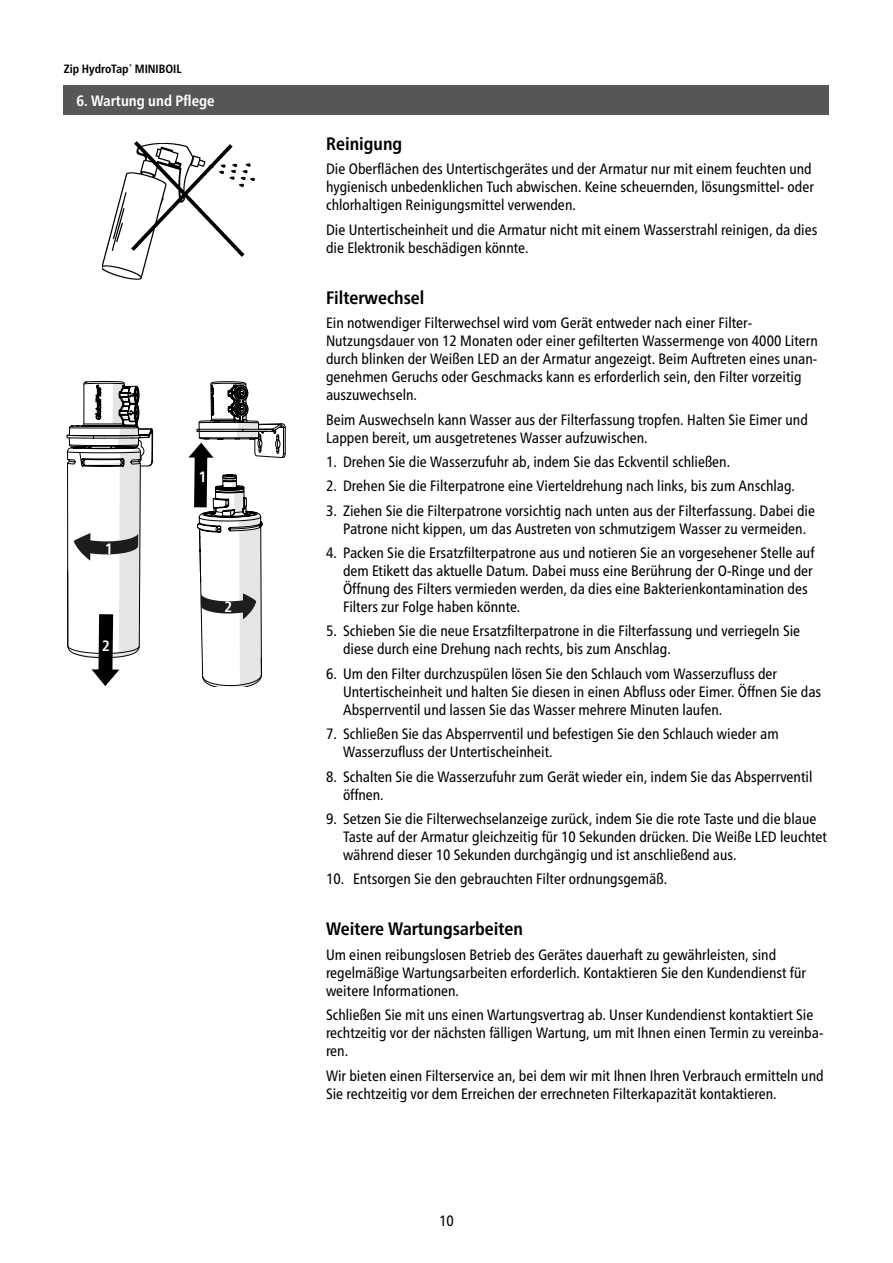
<style>
.page{position:relative;width:893px;height:1263px;background:#fff}
.page>*{position:absolute;margin:0;border:0;box-sizing:border-box;transform-origin:0 0}
.t1{font:700 condensed 18px "Frutiger Neue LTW1 G";color:#000}
.t2{font:condensed 15px/18px "Frutiger Neue LTW1 G";color:#000}
.t3{font:700 condensed 15px "Frutiger Neue LTW1 G";color:#fff}
.t4{font:700 condensed 12px "Frutiger Neue LTW1 G";color:#000}
</style>
<div class="page">
<div style="left:64px;top:85px;width:765px;height:30px;background:#575756"></div>
<img style="left:103px;top:141px;width:152px;height:139px">
<svg style="left:188px;top:381px;width:98px;height:306px"></svg>
<svg style="left:67px;top:381px;width:86px;height:305px"></svg>
<p class="t4" style="left:64px;top:62px;width:119px">Zip HydroTap<sup>®</sup> MINIBOIL</p>
<p class="t3" style="left:77px;top:92px;width:140px">6. Wartung und Pflege</p>
<p class="t3" style="left:105px;top:540px;width:9px">1</p>
<p class="t3" style="left:102px;top:637px;width:9px">2</p>
<p class="t3" style="left:199px;top:468px;width:9px">1</p>
<p class="t3" style="left:224px;top:598px;width:9px">2</p>
<p class="t1" style="left:326px;top:133px;width:78px">Reinigung</p>
<p class="t2" style="left:326px;top:160px;width:489px">Die Oberflächen des Untertischgerätes und der Armatur nur mit einem feuchten und hygienisch unbedenklichen Tuch abwischen. Keine scheuernden, lösungsmittel- oder chlorhaltigen Reinigungsmittel verwenden.</p>
<p class="t2" style="left:326px;top:220px;width:493px">Die Untertischeinheit und die Armatur nicht mit einem Wasserstrahl reinigen, da dies die Elektronik beschädigen könnte.</p>
<p class="t1" style="left:326px;top:287px;width:100px">Filterwechsel</p>
<p class="t2" style="left:326px;top:314px;width:493px">Ein notwendiger Filterwechsel wird vom Gerät entweder nach einer Filter-Nutzungsdauer von 12 Monaten oder einer gefilterten Wassermenge von 4000 Litern durch blinken der Weißen LED an der Armatur angezeigt. Beim Auftreten eines unan&shy;genehmen Geruchs oder Geschmacks kann es erforderlich sein, den Filter vorzeitig auszuwechseln.</p>
<p class="t2" style="left:326px;top:410px;width:483px">Beim Auswechseln kann Wasser aus der Filterfassung tropfen. Halten Sie Eimer und<br>Lappen bereit, um ausgetretenes Wasser aufzuwischen.</p>
<p class="t2" style="left:326px;top:453px;width:406px">1. Drehen Sie die Wasserzufuhr ab, indem Sie das Eckventil schließen.</p>
<p class="t2" style="left:326px;top:477px;width:470px">2. Drehen Sie die Filterpatrone eine Vierteldrehung nach links, bis zum Anschlag.</p>
<p class="t2" style="left:326px;top:501px;width:491px;text-align:center">3. Ziehen Sie die Filterpatrone vorsichtig nach unten aus der Filterfassung. Dabei die<br>Patrone nicht kippen, um das Austreten von schmutzigem Wasser zu vermeiden.</p>
<p class="t2" style="left:343px;top:544px;width:473px;text-indent:-17px">4. Packen Sie die Ersatzfilterpatrone aus und notieren Sie an vorgesehener Stelle auf dem Etikett das aktuelle Datum. Dabei muss eine Berührung der O-Ringe und der Öffnung des Filters vermieden werden, da dies eine Bakterienkontamination des Filters zur Folge haben könnte.</p>
<p class="t2" style="left:343px;top:622px;width:459px;text-indent:-17px">5. Schieben Sie die neue Ersatzfilterpatrone in die Filterfassung und verriegeln Sie diese durch eine Drehung nach rechts, bis zum Anschlag.</p>
<p class="t2" style="left:343px;top:664px;width:480px;text-indent:-17px">6. Um den Filter durchzuspülen lösen Sie den Schlauch vom Wasserzufluss der<br>Untertischeinheit und halten Sie diesen in einen Abfluss oder Eimer. Öffnen Sie das<br>Absperrventil und lassen Sie das Wasser mehrere Minuten laufen.</p>
<p class="t2" style="left:343px;top:725px;width:437px;text-indent:-17px">7. Schließen Sie das Absperrventil und befestigen Sie den Schlauch wieder am<br>Wasserzufluss der Untertischeinheit.</p>
<p class="t2" style="left:343px;top:767px;width:471px;text-indent:-17px">8. Schalten Sie die Wasserzufuhr zum Gerät wieder ein, indem Sie das Absperrventil öffnen.</p>
<p class="t2" style="left:343px;top:810px;width:485px;text-indent:-17px">9. Setzen Sie die Filterwechselanzeige zurück, indem Sie die rote Taste und die blaue<br>Taste auf der Armatur gleichzeitig für 10 Sekunden drücken. Die Weiße LED leuchtet während dieser 10 Sekunden durchgängig und ist anschließend aus.</p>
<p class="t2" style="left:326px;top:870px;width:343px">10. Entsorgen Sie den gebrauchten Filter ordnungsgemäß.</p>
<p class="t1" style="left:326px;top:918px;width:199px">Weitere Wartungsarbeiten</p>
<p class="t2" style="left:326px;top:945px;width:481px">Um einen reibungslosen Betrieb des Gerätes dauerhaft zu gewährleisten, sind regelmäßige Wartungsarbeiten erforderlich. Kontaktieren Sie den Kundendienst für weitere Informationen.</p>
<p class="t2" style="left:326px;top:1006px;width:499px">Schließen Sie mit uns einen Wartungsvertrag ab. Unser Kundendienst kontaktiert Sie rechtzeitig vor der nächsten fälligen Wartung, um mit Ihnen einen Termin zu vereinba&shy;ren.</p>
<p class="t2" style="left:326px;top:1066px;width:499px">Wir bieten einen Filterservice an, bei dem wir mit Ihnen Ihren Verbrauch ermitteln und<br>Sie rechtzeitig vor dem Erreichen der errechneten Filterkapazität kontaktieren.</p>
<p class="t2" style="left:439px;top:1212px;width:16px">10</p>
</div>
